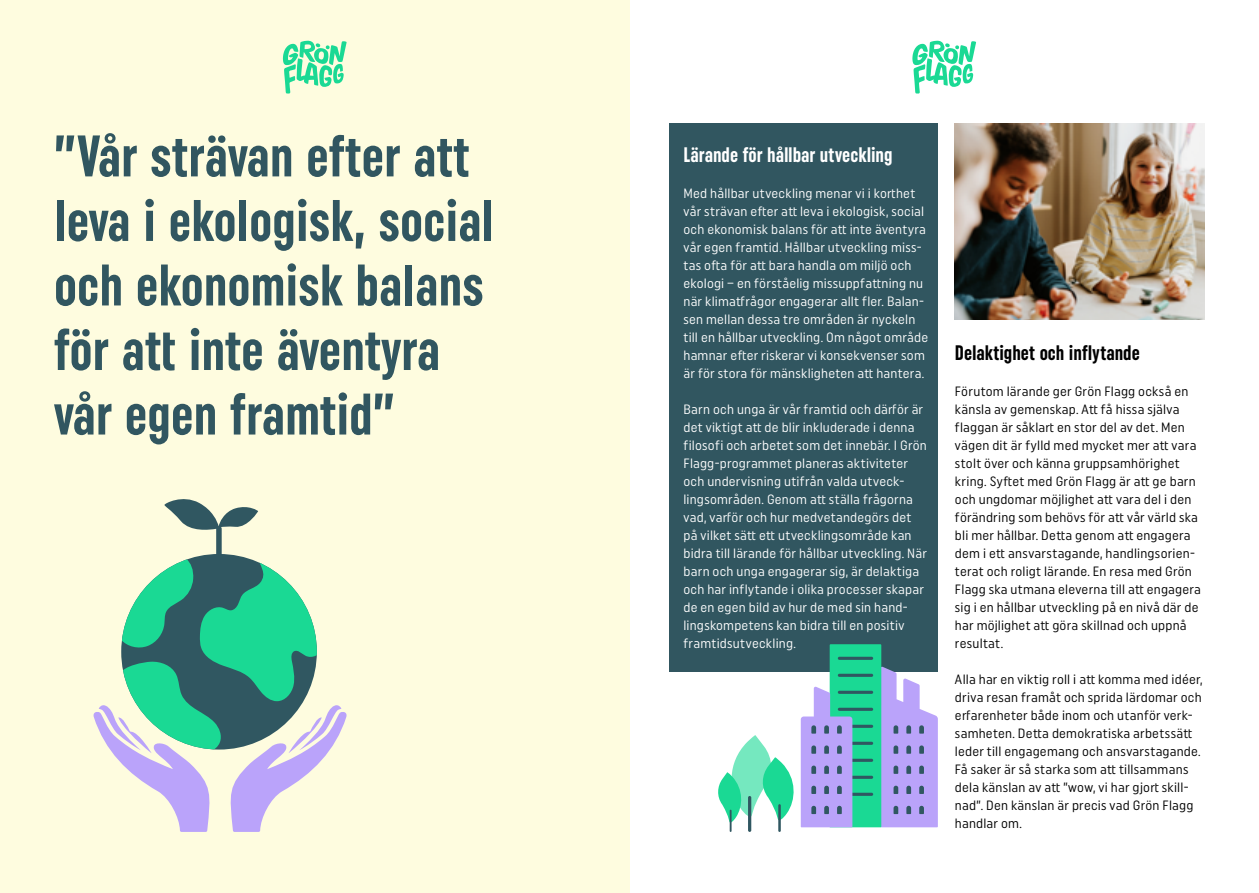
<style>
.page{position:relative;width:1259px;height:893px;background:#fff}
.page>*{position:absolute;margin:0;border:0;box-sizing:border-box;transform-origin:0 0}
.t1{font:700 extra-condensed 58.5px/64.5px "Uniform";color:#315660}
.t2{font:700 extra-condensed 21px "Uniform";color:#fff}
.t3{font:700 extra-condensed 21px "Uniform";color:#000}
.t4{font:condensed 13.5px/18px "Uniform";letter-spacing:.015em;color:#fff}
.t5{font:condensed 13.5px/18px "Uniform";letter-spacing:.015em;color:#000}
</style>
<div class="page">
<svg style="left:912px;top:41px;width:64px;height:53px"></svg>
<hr style="left:748px;top:796px;width:3px;height:36px;background:#305761;border-radius:2px">
<div style="left:669px;top:123px;width:269px;height:548px;background:#315660"></div>
<div style="left:0;top:0;width:629px;height:893px;background:#fefcdf"></div>
<svg style="left:283px;top:41px;width:63px;height:53px"></svg>
<img style="left:955px;top:123px;width:250px;height:196px">
<hr style="left:778px;top:804px;width:3px;height:28px;background:#305761">
<svg style="left:716px;top:644px;width:222px;height:183px"></svg>
<hr style="left:729px;top:810px;width:2px;height:22px;background:#305761">
<svg style="left:93px;top:499px;width:254px;height:333px"></svg>
<h1 class="t1" style="left:54px;top:124px;width:442px">”Vår strävan efter att leva i ekologisk, social och ekonomisk balans för att inte äventyra vår egen framtid”</h1>
<h2 class="t2" style="left:683px;top:143px;width:210px">Lärande för hållbar utveckling</h2>
<p class="t4" style="left:683px;top:184px;width:246px">Med hållbar utveckling menar vi i korthet vår strävan efter att leva i ekologisk, social och ekonomisk balans för att inte äventyra vår egen framtid. Hållbar utveckling miss&shy;tas ofta för att bara handla om miljö och ekologi – en förståelig missuppfattning nu när klimatfrågor engagerar allt fler. Balan&shy;sen mellan dessa tre områden är nyckeln till en hållbar utveckling. Om något område hamnar efter riskerar vi konsekvenser som är för stora för mänskligheten att hantera.</p>
<p class="t4" style="left:683px;top:400px;width:245px">Barn och unga är vår framtid och därför är det viktigt att de blir inkluderade i denna filosofi och arbetet som det innebär. I Grön Flagg-programmet planeras aktiviteter och undervisning utifrån valda utveck&shy;lingsområden. Genom att ställa frågorna vad, varför och hur medvetandegörs det på vilket sätt ett utvecklingsområde kan bidra till lärande för hållbar utveckling. När barn och unga engagerar sig, är delaktiga och har inflytande i olika processer skapar de en egen bild av hur de med sin hand&shy;lingskompetens kan bidra till en positiv framtidsutveckling.</p>
<h2 class="t3" style="left:955px;top:341px;width:186px">Delaktighet och inflytande</h2>
<p class="t5" style="left:955px;top:382px;width:247px">Förutom lärande ger Grön Flagg också en känsla av gemenskap. Att få hissa själva flaggan är såklart en stor del av det. Men vägen dit är fylld med mycket mer att vara stolt över och känna gruppsamhörighet kring. Syftet med Grön Flagg är att ge barn och ungdomar möjlighet att vara del i den förändring som behövs för att vår värld ska bli mer hållbar. Detta genom att engagera dem i ett ansvarstagande, handlingsorien&shy;terat och roligt lärande. En resa med Grön Flagg ska utmana eleverna till att engagera sig i en hållbar utveckling på en nivå där de har möjlighet att göra skillnad och uppnå resultat.</p>
<p class="t5" style="left:955px;top:670px;width:249px">Alla har en viktig roll i att komma med idéer, driva resan framåt och sprida lärdomar och erfarenheter både inom och utanför verk&shy;samheten. Detta demokratiska arbetssätt leder till engagemang och ansvarstagande.<br>Få saker är så starka som att tillsammans dela känslan av att ”wow, vi har gjort skill&shy;nad”. Den känslan är precis vad Grön Flagg handlar om.</p>
</div>
